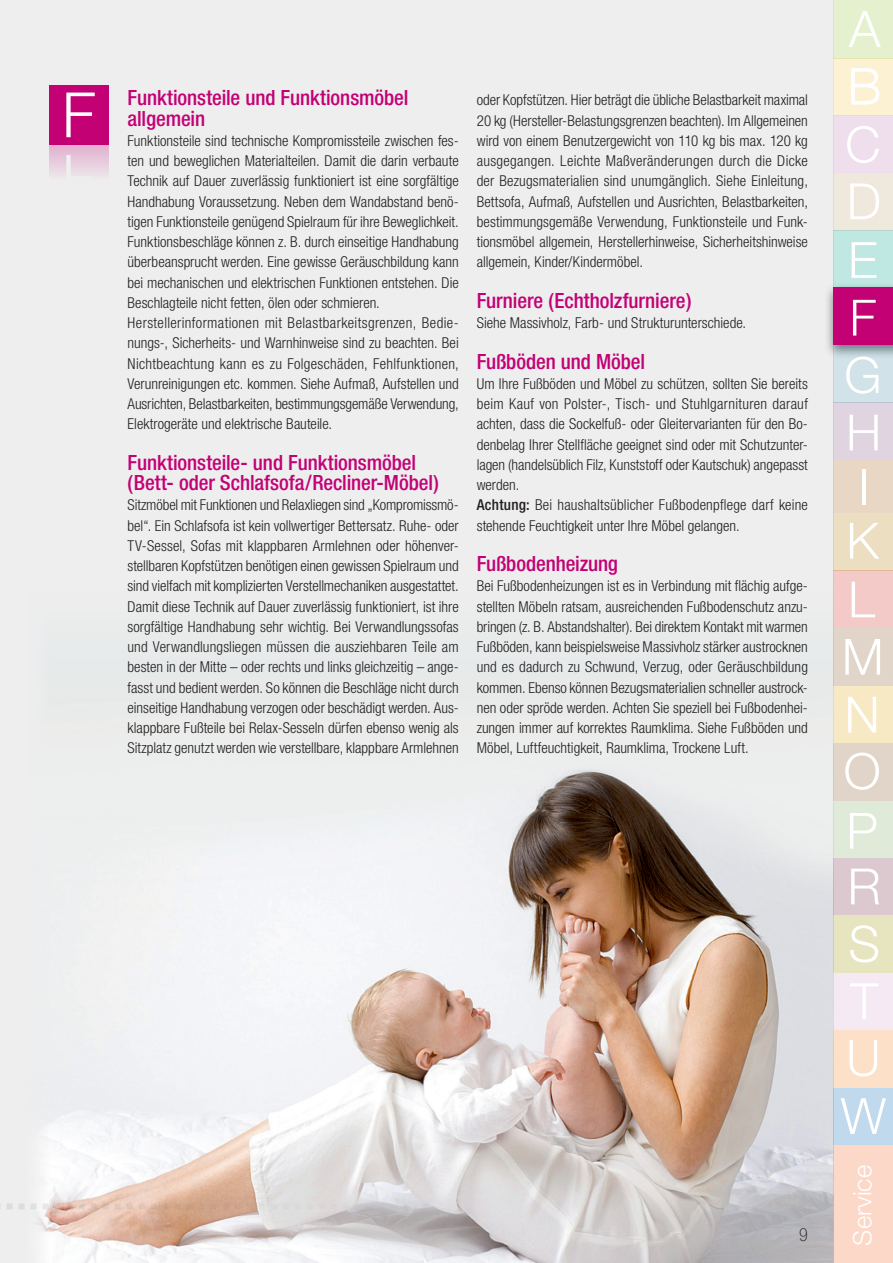
<style>
.page{position:relative;width:893px;height:1263px;background:#fff}
.page>*{position:absolute;margin:0;border:0;box-sizing:border-box;transform-origin:0 0}
.t1{font:300 50.1px/57.4px "Helvetica Neue LT";color:#fff}
.t2{font:300 25.5px "Helvetica Neue LT";color:#fff}
.t3{font:500 condensed 21px/20.2px "Helvetica Neue";letter-spacing:-.005em;color:#c30175}
.t4{font:100 condensed 18px "Helvetica Neue LT";color:#231f20}
.t5{font:300 condensed 15px/20.2px "Helvetica Neue LT";color:#231f20;text-align:justify}
.s1{font-weight:500}
</style>
<div class="page">
<div style="left:0;top:0;width:833px;height:1263px;background:#eeeeef"></div>
<img style="left:40px;top:770px;width:793px;height:493px">
<div style="left:49px;top:145px;width:59px;height:59px;background:linear-gradient(to bottom,#e4b8d3,#f1fef7)"></div>
<div style="left:49px;top:85px;width:59px;height:60px;background:#c30175"></div>
<svg style="left:7px;top:1203px;width:414px;height:6px;background:#d8c5bc"></svg>
<div style="left:833px;top:571px;width:60px;height:57px;background:#f4cac9"></div>
<div style="left:833px;top:513px;width:60px;height:58px;background:#ebdec1"></div>
<div style="left:833px;top:460px;width:60px;height:53px;background:#e9d7c6"></div>
<div style="left:833px;top:403px;width:60px;height:56px;background:#dfd4e0"></div>
<div style="left:833px;top:173px;width:60px;height:57px;background:#efe8dc"></div>
<div style="left:833px;top:116px;width:60px;height:57px;background:#efdfed"></div>
<div style="left:833px;top:58px;width:60px;height:58px;background:#fcf1d3"></div>
<div style="left:833px;top:0;width:60px;height:58px;background:#e5f1ce"></div>
<div style="left:833px;top:230px;width:60px;height:58px;background:#c0e8e2"></div>
<div style="left:824px;top:282px;width:69px;height:77px;background:#231f20;opacity:.6"></div>
<div style="left:833px;top:288px;width:60px;height:57px;background:#c30175"></div>
<svg style="left:833px;top:345px;width:60px;height:58px;background:#c7d8df"></svg>
<div style="left:833px;top:1141px;width:60px;height:122px;background:#fbd8c8"></div>
<div style="left:833px;top:1087px;width:60px;height:58px;background:#c0d9ec"></div>
<div style="left:833px;top:1030px;width:60px;height:57px;background:#fce0c7"></div>
<div style="left:833px;top:972px;width:60px;height:58px;background:#f5eaf3"></div>
<div style="left:833px;top:915px;width:60px;height:57px;background:#e7e4c0"></div>
<div style="left:833px;top:858px;width:60px;height:57px;background:#dcc9d0"></div>
<div style="left:833px;top:800px;width:60px;height:58px;background:#e0ead8"></div>
<div style="left:833px;top:743px;width:60px;height:57px;background:#e1d5c9"></div>
<div style="left:833px;top:685px;width:60px;height:58px;background:#f7e9c3"></div>
<div style="left:833px;top:628px;width:60px;height:57px;background:#e1d5c9"></div>
<svg style="left:66px;top:145px;width:29px;height:55px"></svg>
<h3 class="t3" style="left:128px;top:87px;width:282px">Funktionsteile und Funktionsmöbel allgemein</h3>
<p class="t5" style="left:128px;top:130px;width:333px;text-align:left">Funktionsteile sind technische Kompromissteile zwischen fes&shy;ten und beweglichen Materialteilen. Damit die darin verbaute Technik auf Dauer zuverlässig funktioniert ist eine sorgfältige Handhabung Voraussetzung. Neben dem Wandabstand benö&shy;tigen Funktionsteile genügend Spielraum für ihre Beweglichkeit.<br>Funktionsbeschläge können z. B. durch einseitige Handhabung überbeansprucht werden. Eine gewisse Geräuschbildung kann bei mechanischen und elektrischen Funktionen entstehen. Die Beschlagteile nicht fetten, ölen oder schmieren.<br>Herstellerinformationen mit Belastbarkeitsgrenzen, Bedie&shy;nungs-, Sicherheits- und Warnhinweise sind zu beachten. Bei Nichtbeachtung kann es zu Folgeschäden, Fehlfunktionen, Verunreinigungen etc. kommen. Siehe Aufmaß, Aufstellen und Ausrichten, Belastbarkeiten, bestimmungsgemäße Verwendung, Elektrogeräte und elektrische Bauteile.</p>
<h3 class="t3" style="left:128px;top:452px;width:313px">Funktionsteile- und Funktionsmöbel (Bett- oder Schlafsofa/Recliner-Möbel)</h3>
<p class="t5" style="left:128px;top:495px;width:333px">Sitzmöbel mit Funktionen und Relaxliegen sind „Kompromissmö&shy;bel“. Ein Schlafsofa ist kein vollwertiger Bettersatz. Ruhe- oder TV-Sessel, Sofas mit klappbaren Armlehnen oder höhenver&shy;stellbaren Kopfstützen benötigen einen gewissen Spielraum und sind vielfach mit komplizierten Verstellmechaniken ausgestattet.<br>Damit diese Technik auf Dauer zuverlässig funktioniert, ist ihre sorgfältige Handhabung sehr wichtig. Bei Verwandlungssofas und Verwandlungsliegen müssen die ausziehbaren Teile am besten in der Mitte – oder rechts und links gleichzeitig – ange&shy;fasst und bedient werden. So können die Beschläge nicht durch einseitige Handhabung verzogen oder beschädigt werden. Aus&shy;klappbare Fußteile bei Relax-Sesseln dürfen ebenso wenig als Sitzplatz genutzt werden wie verstellbare, klappbare Armlehnen</p>
<p class="t5" style="left:477px;top:90px;width:333px">oder Kopfstützen. Hier beträgt die übliche Belastbarkeit maximal 20 kg (Hersteller-Belastungsgrenzen beachten). Im Allgemeinen wird von einem Benutzergewicht von 110 kg bis max. 120 kg ausgegangen. Leichte Maßveränderungen durch die Dicke der Bezugsmaterialien sind unumgänglich. Siehe Einleitung, Bettsofa, Aufmaß, Aufstellen und Ausrichten, Belastbarkeiten, bestimmungsgemäße Verwendung, Funktionsteile und Funk&shy;tionsmöbel allgemein, Herstellerhinweise, Sicherheitshinweise allgemein, Kinder/Kindermöbel.</p>
<h3 class="t3" style="left:477px;top:290px;width:216px">Furniere (Echtholzfurniere)</h3>
<p class="t5" style="left:477px;top:313px;width:271px">Siehe Massivholz, Farb- und Strukturunterschiede.</p>
<h3 class="t3" style="left:477px;top:351px;width:170px">Fußböden und Möbel</h3>
<p class="t5" style="left:477px;top:373px;width:333px;text-align:left">Um Ihre Fußböden und Möbel zu schützen, sollten Sie bereits beim Kauf von Polster-, Tisch- und Stuhlgarnituren darauf achten, dass die Sockelfuß- oder Gleitervarianten für den Bo&shy;denbelag Ihrer Stellfläche geeignet sind oder mit Schutzunter&shy;lagen (handelsüblich Filz, Kunststoff oder Kautschuk) angepasst werden.<br><span class="s1">Achtung:</span> Bei haushaltsüblicher Fußbodenpflege darf keine stehende Feuchtigkeit unter Ihre Möbel gelangen.</p>
<h3 class="t3" style="left:477px;top:553px;width:143px">Fußbodenheizung</h3>
<p class="t5" style="left:477px;top:576px;width:333px">Bei Fußbodenheizungen ist es in Verbindung mit flächig aufge&shy;stellten Möbeln ratsam, ausreichenden Fußbodenschutz anzu&shy;bringen (z. B. Abstandshalter). Bei direktem Kontakt mit warmen Fußböden, kann beispielsweise Massivholz stärker austrocknen und es dadurch zu Schwund, Verzug, oder Geräuschbildung kommen. Ebenso können Bezugsmaterialien schneller austrock&shy;nen oder spröde werden. Achten Sie speziell bei Fußbodenhei&shy;zungen immer auf korrektes Raumklima. Siehe Fußböden und Möbel, Luftfeuchtigkeit, Raumklima, Trockene Luft.</p>
<p class="t4" style="left:799px;top:1224px;width:10px">9</p>
<h1 class="t1" style="left:849px;top:-1px;width:33px">A</h1>
<h1 class="t1" style="left:848px;top:57px;width:35px">B</h1>
<h1 class="t1" style="left:845px;top:115px;width:37px;line-height:56.8px">C<br>D</h1>
<h1 class="t1" style="left:844px;top:230px;width:39px;text-align:justify">E F G</h1>
<h1 class="t1" style="left:846px;top:403px;width:37px">H</h1>
<h1 class="t1" style="left:858px;top:457px;width:13px">I</h1>
<h1 class="t1" style="left:846px;top:511px;width:34px">K</h1>
<h1 class="t1" style="left:848px;top:570px;width:28px">L</h1>
<h1 class="t1" style="left:842px;top:627px;width:43px">M</h1>
<h1 class="t1" style="left:844px;top:685px;width:37px">N</h1>
<h1 class="t1" style="left:843px;top:741px;width:39px">O</h1>
<h1 class="t1" style="left:846px;top:801px;width:33px">P</h1>
<h1 class="t1" style="left:847px;top:857px;width:35px">R</h1>
<h1 class="t1" style="left:848px;top:914px;width:33px">S</h1>
<h1 class="t1" style="left:850px;top:971px;width:29px">T</h1>
<h1 class="t1" style="left:846px;top:1028px;width:36px">U</h1>
<h1 class="t1" style="left:841px;top:1086px;width:47px">W</h1>
<h2 class="t2" style="left:847px;top:1245px;width:82px;rotate:-90deg">Service</h2>
</div>
